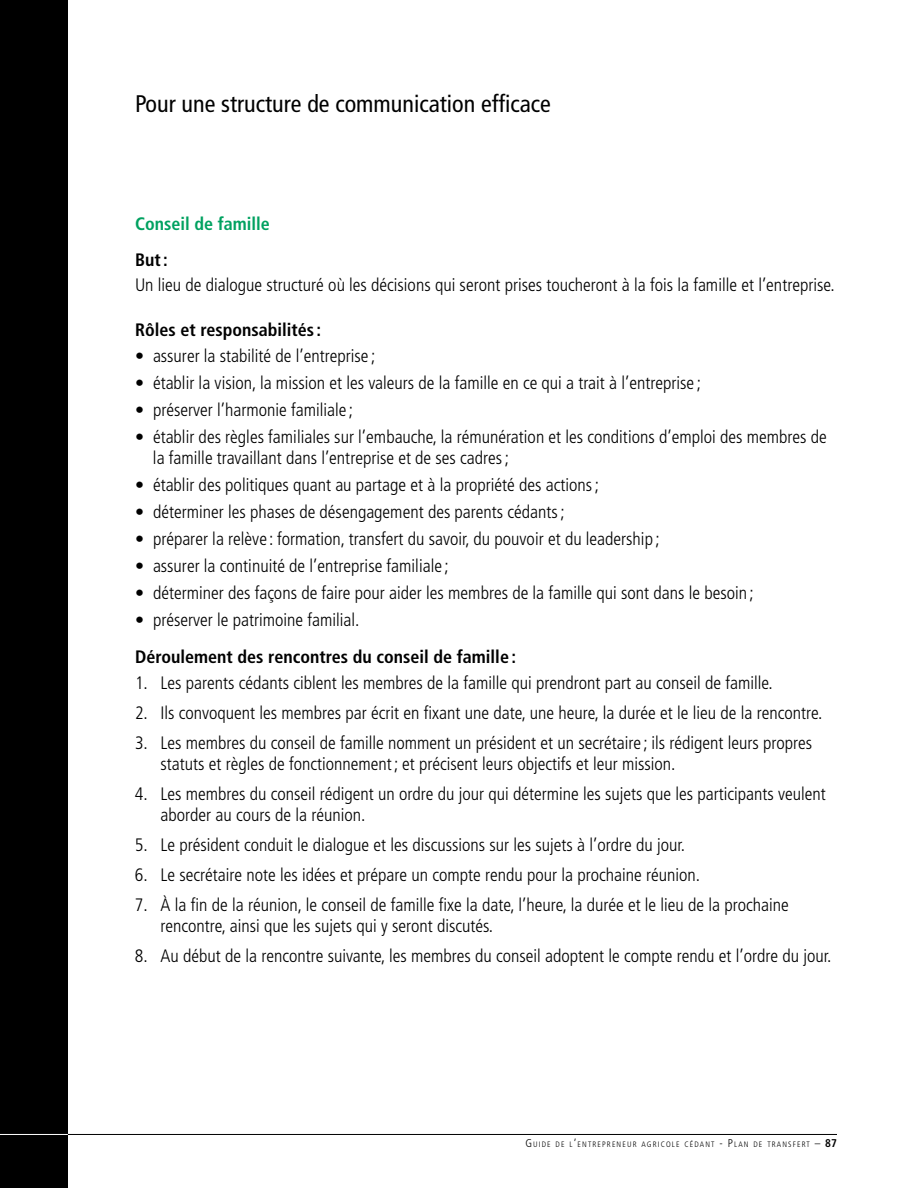
<style>
.page{position:relative;width:918px;height:1188px;background:#fff}
.page>*{position:absolute;margin:0;border:0;box-sizing:border-box;transform-origin:0 0}
.t1{font:condensed 24px "Frutiger";color:#000}
.t2{font:300 condensed 18px/21px "Frutiger";color:#000}
.t3{font:700 condensed 18px "Frutiger";color:#000}
.t4{font:700 condensed 18px "Frutiger";color:#00a160}
.t5{font:300 condensed 7.8px "Frutiger";letter-spacing:.145em;color:#000}
.s1{font-size:11.25px}
.s2{font-weight:700;font-size:11.25px}
</style>
<div class="page">
<div style="left:0;top:0;width:68px;height:1188px;background:#000"></div>
<hr style="left:0;top:1134px;width:69px;height:1px;background:#fff">
<hr style="left:68px;top:1134px;width:769px;height:1px;background:#000">
<h1 class="t1" style="left:135px;top:90px;width:417px">Pour une structure de communication efficace</h1>
<p class="t4" style="left:135px;top:213px;width:136px">Conseil de famille</p>
<p class="t3" style="left:135px;top:249px;width:34px">But:</p>
<p class="t2" style="left:135px;top:275px;width:701px">Un lieu de dialogue structuré où les décisions qui seront prises toucheront à la fois la famille et l’entreprise.</p>
<p class="t3" style="left:135px;top:319px;width:188px">Rôles et responsabilités :</p>
<p class="t2" style="left:135px;top:345px;width:242px">• assurer la stabilité de l’entreprise ;</p>
<p class="t2" style="left:135px;top:372px;width:568px">• établir la vision, la mission et les valeurs de la famille en ce qui a trait à l’entreprise ;</p>
<p class="t2" style="left:135px;top:399px;width:220px">• préserver l’harmonie familiale ;</p>
<p class="t2" style="left:153px;top:426px;width:675px;text-indent:-18px">• établir des règles familiales sur l’embauche, la rémunération et les conditions d’emploi des membres de la famille travaillant dans l’entreprise et de ses cadres;</p>
<p class="t2" style="left:135px;top:474px;width:466px">• établir des politiques quant au partage et à la propriété des actions;</p>
<p class="t2" style="left:135px;top:501px;width:431px">• déterminer les phases de désengagement des parents cédants;</p>
<p class="t2" style="left:135px;top:528px;width:526px">• préparer la relève : formation, transfert du savoir, du pouvoir et du leadership ;</p>
<p class="t2" style="left:135px;top:555px;width:315px">• assurer la continuité de l’entreprise familiale ;</p>
<p class="t2" style="left:135px;top:582px;width:620px">• déterminer des façons de faire pour aider les membres de la famille qui sont dans le besoin ;</p>
<p class="t2" style="left:135px;top:609px;width:226px">• préserver le patrimoine familial.</p>
<p class="t3" style="left:135px;top:646px;width:383px">Déroulement des rencontres du conseil de famille :</p>
<p class="t2" style="left:135px;top:672px;width:639px">1. Les parents cédants ciblent les membres de la famille qui prendront part au conseil de famille.</p>
<p class="t2" style="left:135px;top:702px;width:689px">2. Ils convoquent les membres par écrit en fixant une date, une heure, la durée et le lieu de la rencontre.</p>
<p class="t2" style="left:160px;top:732px;width:653px;text-indent:-25px">3. Les membres du conseil de famille nomment un président et un secrétaire ; ils rédigent leurs propres statuts et règles de fonctionnement; et précisent leurs objectifs et leur mission.</p>
<p class="t2" style="left:160px;top:783px;width:667px;text-indent:-26px">4. Les membres du conseil rédigent un ordre du jour qui détermine les sujets que les participants veulent aborder au cours de la réunion.</p>
<p class="t2" style="left:135px;top:834px;width:552px">5. Le président conduit le dialogue et les discussions sur les sujets à l’ordre du jour.</p>
<p class="t2" style="left:135px;top:864px;width:567px">6. Le secrétaire note les idées et prépare un compte rendu pour la prochaine réunion.</p>
<p class="t2" style="left:160px;top:894px;width:630px;text-indent:-26px">7. À la fin de la réunion, le conseil de famille fixe la date, l’heure, la durée et le lieu de la prochaine rencontre, ainsi que les sujets qui y seront discutés.</p>
<p class="t2" style="left:135px;top:945px;width:698px">8. Au début de la rencontre suivante, les membres du conseil adoptent le compte rendu et l’ordre du jour.</p>
<p class="t5" style="left:525px;top:1140px;width:313px"><span class="s1">G</span>UIDE DE L<span class="s1">’</span>ENTREPRENEUR AGRICOLE CÉDANT <span class="s1">- P</span>LAN DE TRANSFERT <span class="s1">–</span> <span class="s2">87</span></p>
</div>
